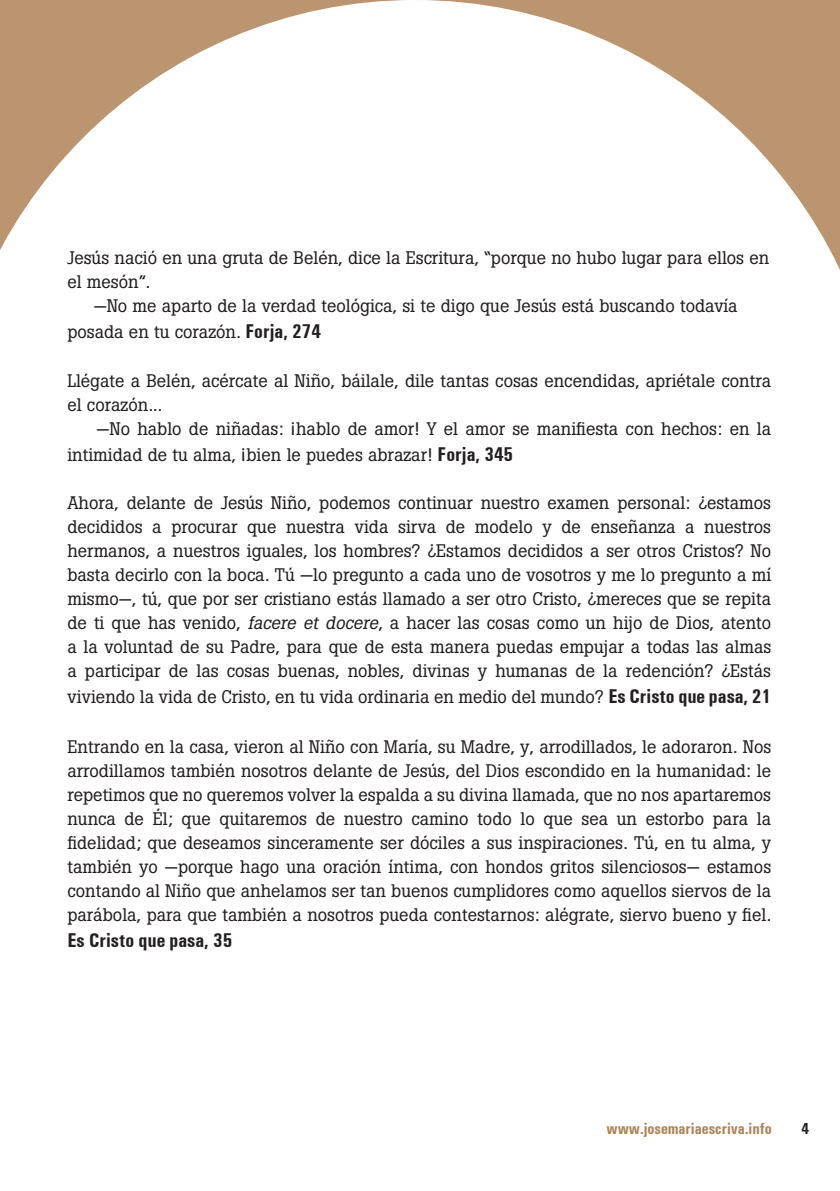
<style>
.page{position:relative;width:840px;height:1191px;background:#fff}
.page>*{position:absolute;margin:0;border:0;box-sizing:border-box;transform-origin:0 0}
.t1{font:700 condensed 20px "Univers";color:#231f20}
.t2{font:18px/24px "Boton";color:#231f20}
.t3{font:700 condensed 16px "Univers";color:#ad8255}
.t4{font:700 condensed 16px "Univers";color:#231f20}
.s1{font-family:"Univers";font-weight:700;font-stretch:condensed;font-size:20px}
.s2{font-style:italic}
</style>
<div class="page">
<svg style="left:0;top:0;width:839px;height:268px"></svg>
<p class="t2" style="left:67px;top:246px;width:703px">Jesús nació en una gruta de Belén, dice la Escritura, “porque no hubo lugar para ellos en</p>
<p class="t2" style="left:67px;top:270px;width:84px">el mesón”.</p>
<p class="t2" style="left:94px;top:294px;width:645px">—No me aparto de la verdad teológica, si te digo que Jesús está buscando todavía</p>
<p class="t2" style="left:67px;top:320px;width:255px">posada en tu corazón. <span class="s1">Forja, 274</span></p>
<p class="t2" style="left:67px;top:368px;width:705px">Llégate a Belén, acércate al Niño, báilale, dile tantas cosas encendidas, apriétale contra el corazón...</p>
<p class="t2" style="left:67px;top:415px;width:704px;line-height:26px;text-indent:29px">—No hablo de niñadas: ¡hablo de amor! Y el amor se manifiesta con hechos: en la intimidad de tu alma, ¡bien le puedes abrazar! <span class="s1">Forja, 345</span></p>
<p class="t2" style="left:67px;top:490px;width:705px;text-align:justify">Ahora, delante de Jesús Niño, podemos continuar nuestro examen personal: ¿estamos decididos a procurar que nuestra vida sirva de modelo y de enseñanza a nuestros hermanos, a nuestros iguales, los hombres? ¿Estamos decididos a ser otros Cristos? No basta decirlo con la boca. Tú —lo pregunto a cada uno de vosotros y me lo pregunto a mí mismo—, tú, que por ser cristiano estás llamado a ser otro Cristo, ¿mereces que se repita de ti que has venido, <span class="s2">facere et docere</span>, a hacer las cosas como un hijo de Dios, atento a la voluntad de su Padre, para que de esta manera puedas empujar a todas las almas a participar de las cosas buenas, nobles, divinas y humanas de la redención? ¿Estás</p>
<p class="t2" style="left:67px;top:684px;width:704px">viviendo la vida de Cristo, en tu vida ordinaria en medio del mundo? <span class="s1">Es Cristo que pasa, 21</span></p>
<p class="t2" style="left:67px;top:734px;width:705px;text-align:justify">Entrando en la casa, vieron al Niño con María, su Madre, y, arrodillados, le adoraron. Nos arrodillamos también nosotros delante de Jesús, del Dios escondido en la humanidad: le repetimos que no queremos volver la espalda a su divina llamada, que no nos apartaremos nunca de Él; que quitaremos de nuestro camino todo lo que sea un estorbo para la fidelidad; que deseamos sinceramente ser dóciles a sus inspiraciones. Tú, en tu alma, y también yo —porque hago una oración íntima, con hondos gritos silenciosos— estamos contando al Niño que anhelamos ser tan buenos cumplidores como aquellos siervos de la parábola, para que también a nosotros pueda contestarnos: alégrate, siervo bueno y fiel.</p>
<p class="t1" style="left:67px;top:928px;width:166px">Es Cristo que pasa, 35</p>
<p class="t3" style="left:606px;top:1119px;width:167px">www.josemariaescriva.info</p>
<p class="t4" style="left:800px;top:1119px;width:9px">4</p>
</div>
